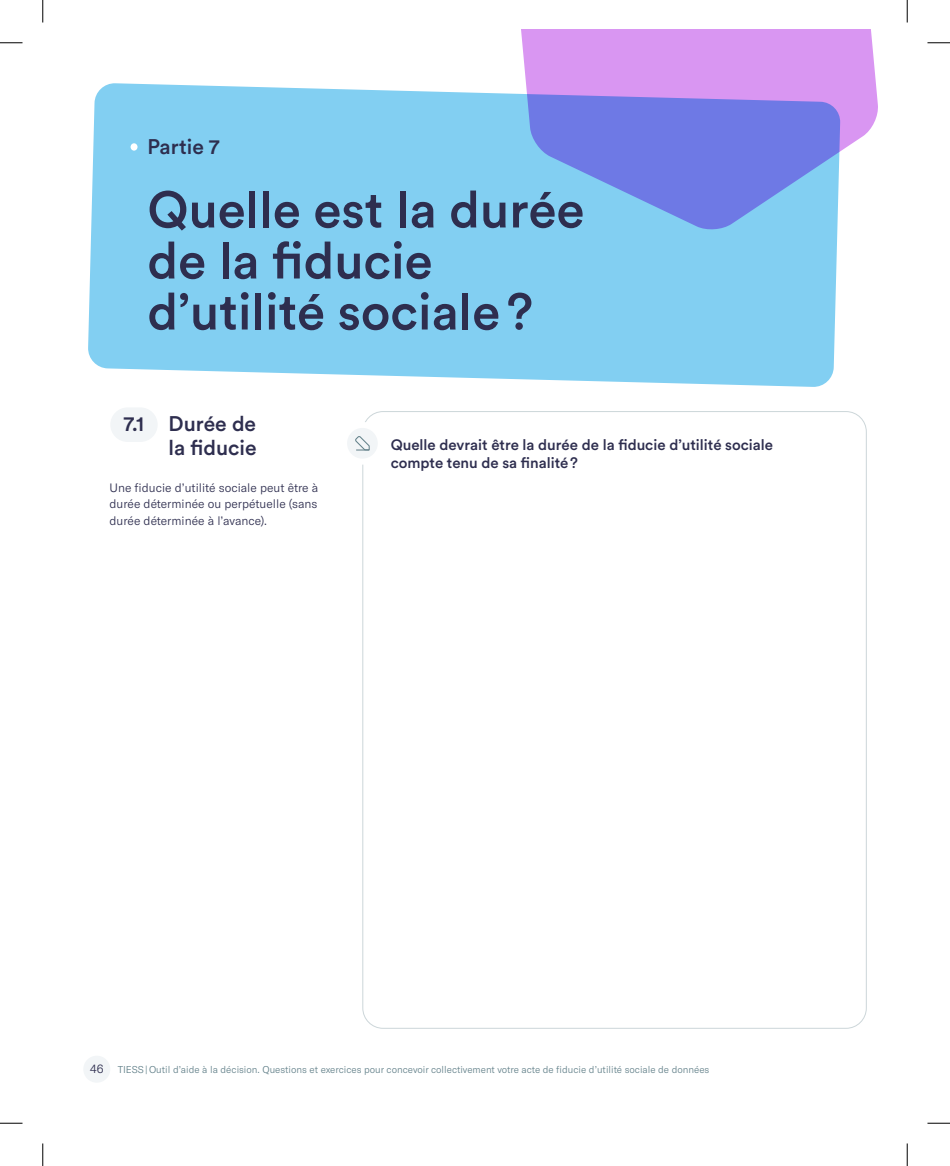
<style>
.page{position:relative;width:950px;height:1166px;background:#fff}
.page>*{position:absolute;margin:0;border:0;box-sizing:border-box;transform-origin:0 0}
.t1{font:500 51px/51px "Circular Std";color:#2e2e4f}
.t2{font:500 21px/24px "Circular Std";color:#2e2e4f;text-align:right}
.t3{font:500 15px/18px "Circular Std";color:#2e2e4f}
.t4{font:300 12px/16.5px "GT America";color:#2e2e4f;text-align:justify}
.t5{font:300 9.75px "GT America";color:#63818a}
.s1{font-size:12px;color:#2e2e4f}
</style>
<div class="page">
<div style="left:83px;top:1055px;width:27px;height:27px;background:#f2f5f7;border-radius:50%"></div>
<div style="left:88px;top:83px;width:750px;height:304px;background:#82cff2"></div>
<div style="left:131px;top:143px;width:6px;height:8px;background:#fff;border-radius:50%"></div>
<svg style="left:514px;top:29px;width:364px;height:202px;background:#a09ced"></svg>
<div style="left:110px;top:407px;width:48px;height:35px;background:#f2f5f7;border-radius:17px"></div>
<div style="left:347px;top:428px;width:31px;height:30px;background:#f2f5f7;border-radius:50%"></div>
<svg style="left:355px;top:436px;width:15px;height:15px"></svg>
<svg style="left:0;top:42px;width:22px;height:1px"></svg>
<svg style="left:927px;top:42px;width:23px;height:1px"></svg>
<svg style="left:0;top:1122px;width:22px;height:1px"></svg>
<svg style="left:927px;top:1122px;width:23px;height:1px"></svg>
<svg style="left:42px;top:0;width:1px;height:22px"></svg>
<svg style="left:42px;top:1143px;width:1px;height:23px"></svg>
<svg style="left:906px;top:0;width:1px;height:22px"></svg>
<svg style="left:906px;top:1143px;width:1px;height:23px"></svg>
<h2 class="t2" style="left:147px;top:134px;width:74px">Partie 7</h2>
<h1 class="t1" style="left:147px;top:183px;width:438px">Quelle est la durée de la fiducie d’utilité sociale?</h1>
<h2 class="t2" style="left:124px;top:411px;width:134px">7.1 Durée de la fiducie</h2>
<p class="t4" style="left:110px;top:479px;width:210px">Une fiducie d’utilité sociale peut être à durée déterminée ou perpétuelle (sans durée déterminée à l’avance).</p>
<h3 class="t3" style="left:391px;top:436px;width:384px">Quelle devrait être la durée de la fiducie d’utilité sociale compte tenu de sa finalité?</h3>
<p class="t5" style="left:90px;top:1063px;width:621px"><span class="s1">46</span> TIESS | Outil d’aide à la décision. Questions et exercices pour concevoir collectivement votre acte de fiducie d’utilité sociale de données</p>
</div>
